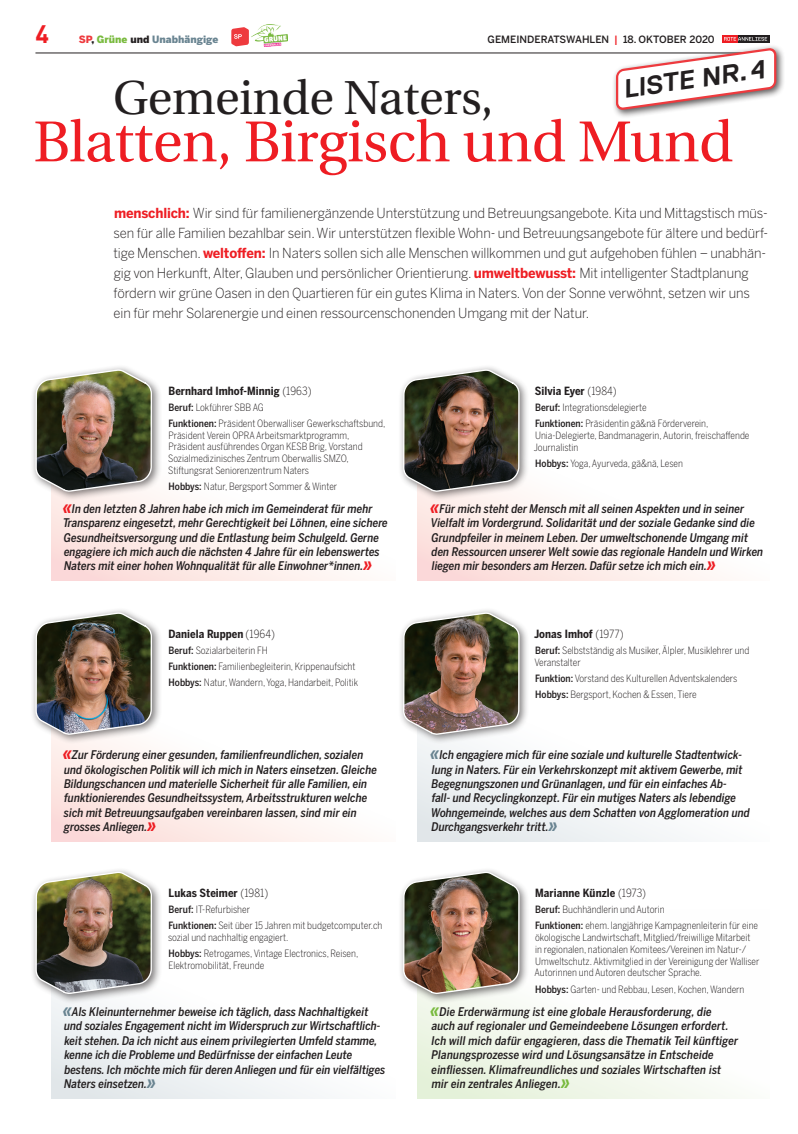
<style>
.page{position:relative;width:798px;height:1134px;background:#fff}
.page>*{position:absolute;margin:0;border:0;box-sizing:border-box;transform-origin:0 0}
.t1{font:57.5px "Utopia";letter-spacing:-.01em;color:#ee1d23}
.t2{font:47.5px "Utopia";letter-spacing:-.01em;color:#231f20}
.t3{font:700 26px "Replica";color:#231f20}
.t4{font:700 25px "DIN";color:#ee1d23}
.t5{font:300 13.75px/20px "Benton Sans";letter-spacing:-.01em;color:#231f20;scale:.95 1}
.t6{font:italic 500 11.88px/14.4px "Benton Sans Cond";color:#231f20}
.t7{font:700 11.25px "Benton Sans Cond";letter-spacing:.005em;color:#231f20}
.t8{font:300 10px/16px "Benton Sans Cond";color:#231f20}
.t9{font:500 10px "Benton Sans";color:#231f20}
.t10{font:900 10px "Benton Sans";color:#698491}
.s1{color:#ee3a3e}
.s2{color:#231f20}
.s3{color:#79ba3e}
.s4{color:#ee1d23}
.s5{font-weight:700;color:#ee1d23}
.s6{font-weight:300}
.s7{font-weight:500}
.s8{font-weight:700;font-size:16.25px;color:#ee1d23}
.s9{font-weight:700;font-size:16.25px;color:#698491}
.s10{font-weight:700;font-size:16.25px;color:#79ba3e}
</style>
<div class="page">
<div style="left:736px;top:35px;width:33px;height:8px;background:#231f20"></div>
<div style="left:721px;top:35px;width:15px;height:8px;background:#ee1d23"></div>
<hr style="left:35px;top:53px;width:734px;height:1px;background:#231f20">
<svg style="left:231px;top:27px;width:18px;height:19px"></svg>
<img style="left:251px;top:24px;width:37px;height:22px">
<div style="left:51px;top:391px;width:344px;height:189px;background:linear-gradient(to bottom,#fff,#fef5f2)"></div>
<div style="left:51px;top:653px;width:344px;height:189px;background:linear-gradient(to bottom,#fff,#fef5f2)"></div>
<div style="left:51px;top:910px;width:344px;height:189px;background:linear-gradient(to bottom,#fff,#f6f8f9)"></div>
<div style="left:417px;top:391px;width:352px;height:189px;background:linear-gradient(to bottom,#fff,#fef5f3)"></div>
<div style="left:417px;top:653px;width:352px;height:189px;background:linear-gradient(to bottom,#fff,#f6f8f9)"></div>
<div style="left:417px;top:910px;width:352px;height:189px;background:linear-gradient(to bottom,#fff,#f5f9f1)"></div>
<div style="left:398px;top:364px;width:131px;height:138px;background:#231f20;opacity:.6"></div>
<div style="left:398px;top:607px;width:131px;height:138px;background:#231f20;opacity:.6"></div>
<div style="left:398px;top:867px;width:131px;height:137px;background:#231f20;opacity:.6"></div>
<svg style="left:402px;top:52px;width:118px;height:1047px"></svg>
<div style="left:30px;top:364px;width:132px;height:138px;background:#231f20;opacity:.6"></div>
<div style="left:30px;top:607px;width:132px;height:138px;background:#231f20;opacity:.6"></div>
<div style="left:30px;top:867px;width:132px;height:137px;background:#231f20;opacity:.6"></div>
<img style="left:35px;top:52px;width:118px;height:1047px">
<div style="left:611px;top:44px;width:174px;height:75px;background:#231f20;opacity:.75"></div>
<svg style="left:614px;top:37px;width:163px;height:75px"></svg>
<h3 class="t4" style="left:35px;top:18px;width:15px">4</h3>
<p class="t10" style="left:79px;top:33px;width:141px"><span class="s1">SP</span><span class="s2">,</span> <span class="s3">Grüne</span> <span class="s2">und</span> Unabhängige</p>
<p class="t9" style="left:487px;top:33px;width:228px">GEMEINDERATSWAHLEN <span class="s4">|</span> 18. OKTOBER 2020</p>
<h3 class="t3" style="left:621px;top:74px;width:144px;rotate:-8deg">LISTE NR.4</h3>
<h2 class="t2" style="left:113px;top:71px;width:381px">Gemeinde Naters,</h2>
<h1 class="t1" style="left:33px;top:110px;width:701px">Blatten, Birgisch und Mund</h1>
<p class="t5" style="left:113px;top:203px;width:690px"><span class="s5">menschlich:</span> Wir sind für familienergänzende Unterstützung und Betreuungsangebote. Kita und Mittagstisch müs&shy;sen für alle Familien bezahlbar sein. Wir unterstützen flexible Wohn- und Betreuungsangebote für ältere und bedürf&shy;tige Menschen. <span class="s5">weltoffen:</span> In Naters sollen sich alle Menschen willkommen und gut aufgehoben fühlen – unabhän&shy;gig von Herkunft, Alter, Glauben und persönlicher Orientierung. <span class="s5">umweltbewusst:</span> Mit intelligenter Stadtplanung fördern wir grüne Oasen in den Quartieren für ein gutes Klima in Naters. Von der Sonne verwöhnt, setzen wir uns ein für mehr Solarenergie und einen ressourcenschonenden Umgang mit der Natur.</p>
<p class="t7" style="left:168px;top:384px;width:144px">Bernhard Imhof-Minnig <span class="s6">(1963)</span></p>
<p class="t8" style="left:168px;top:399px;width:218px"><span class="s7">Beruf:</span> Lokführer SBB AG<br><span class="s7">Funktionen:</span> Präsident Oberwalliser Gewerkschaftsbund,</p>
<p class="t8" style="left:168px;top:429px;width:196px;line-height:11.9px">Präsident Verein OPRA Arbeitsmarktprogramm, Präsident ausführendes Organ KESB Brig, Vorstand Sozialmedizinisches Zentrum Oberwallis SMZO, Stiftungsrat Seniorenzentrum Naters</p>
<p class="t8" style="left:168px;top:479px;width:170px"><span class="s7">Hobbys:</span> Natur, Bergsport Sommer &amp; Winter</p>
<p class="t6" style="left:63px;top:501px;width:326px"><span class="s8">«</span>In den letzten 8 Jahren habe ich mich im Gemeinderat für mehr Transparenz eingesetzt, mehr Gerechtigkeit bei Löhnen, eine sichere Gesundheitsversorgung und die Entlastung beim Schulgeld. Gerne engagiere ich mich auch die nächsten 4 Jahre für ein lebenswertes Naters mit einer hohen Wohnqualität für alle Einwohner*innen.<span class="s8">»</span></p>
<p class="t7" style="left:168px;top:627px;width:108px">Daniela Ruppen <span class="s6">(1964)</span></p>
<p class="t8" style="left:168px;top:642px;width:191px"><span class="s7">Beruf:</span> Sozialarbeiterin FH<br><span class="s7">Funktionen:</span> Familienbegleiterin, Krippenaufsicht<br><span class="s7">Hobbys:</span> Natur, Wandern, Yoga, Handarbeit, Politik</p>
<p class="t6" style="left:63px;top:747px;width:315px"><span class="s8">«</span>Zur Förderung einer gesunden, familienfreundlichen, sozialen und ökologischen Politik will ich mich in Naters einsetzen. Gleiche Bildungschancen und materielle Sicherheit für alle Familien, ein funktionierendes Gesundheitssystem, Arbeitsstrukturen welche sich mit Betreuungsaufgaben vereinbaren lassen, sind mir ein grosses Anliegen.<span class="s8">»</span></p>
<p class="t7" style="left:168px;top:886px;width:101px">Lukas Steimer <span class="s6">(1981)</span></p>
<p class="t8" style="left:168px;top:901px;width:215px"><span class="s7">Beruf:</span> IT-Refurbisher<br><span class="s7">Funktionen:</span> Seit über 15 Jahren mit budgetcomputer.ch</p>
<p class="t8" style="left:168px;top:929px;width:192px">sozial und nachhaltig engagiert.<br><span class="s7">Hobbys:</span> Retrogames, Vintage Electronics, Reisen,</p>
<p class="t8" style="left:168px;top:957px;width:97px">Elektromobilität, Freunde</p>
<p class="t6" style="left:63px;top:1004px;width:324px"><span class="s9">«</span>Als Kleinunternehmer beweise ich täglich, dass Nachhaltigkeit und soziales Engagement nicht im Widerspruch zur Wirtschaftlich&shy;keit stehen. Da ich nicht aus einem privilegierten Umfeld stamme, kenne ich die Probleme und Bedürfnisse der einfachen Leute bestens. Ich möchte mich für deren Anliegen und für ein vielfältiges Naters einsetzen.<span class="s9">»</span></p>
<p class="t7" style="left:534px;top:384px;width:83px">Silvia Eyer <span class="s6">(1984)</span></p>
<p class="t8" style="left:535px;top:399px;width:175px"><span class="s7">Beruf:</span> Integrationsdelegierte<br><span class="s7">Funktionen:</span> Präsidentin gä&amp;nä Förderverein,</p>
<p class="t8" style="left:533px;top:429px;width:217px;line-height:12.5px">Unia-Delegierte, Bandmanagerin, Autorin, freischaffende<br>Journalistin</p>
<p class="t8" style="left:535px;top:455px;width:149px"><span class="s7">Hobbys:</span> Yoga, Ayurveda, gä&amp;nä, Lesen</p>
<p class="t6" style="left:430px;top:501px;width:334px"><span class="s8">«</span>Für mich steht der Mensch mit all seinen Aspekten und in seiner Vielfalt im Vordergrund. Solidarität und der soziale Gedanke sind die Grundpfeiler in meinem Leben. Der umweltschonende Umgang mit den Ressourcen unserer Welt sowie das regionale Handeln und Wirken liegen mir besonders am Herzen. Dafür setze ich mich ein.<span class="s8">»</span></p>
<p class="t7" style="left:534px;top:627px;width:91px">Jonas Imhof <span class="s6">(1977)</span></p>
<p class="t8" style="left:534px;top:644px;width:216px;line-height:11.9px"><span class="s7">Beruf:</span> Selbstständig als Musiker, Älpler, Musiklehrer und<br>Veranstalter</p>
<p class="t8" style="left:535px;top:670px;width:203px"><span class="s7">Funktion:</span> Vorstand des Kulturellen Adventskalenders<br><span class="s7">Hobbys:</span> Bergsport, Kochen &amp; Essen, Tiere</p>
<p class="t6" style="left:430px;top:747px;width:320px"><span class="s9">«</span>Ich engagiere mich für eine soziale und kulturelle Stadtentwick&shy;lung in Naters. Für ein Verkehrskonzept mit aktivem Gewerbe, mit Begegnungszonen und Grünanlagen, und für ein einfaches Ab-<br>fall- und Recyclingkonzept. Für ein mutiges Naters als lebendige Wohngemeinde, welches aus dem Schatten von Agglomeration und Durchgangsverkehr tritt.<span class="s9">»</span></p>
<p class="t7" style="left:535px;top:886px;width:112px">Marianne Künzle <span class="s6">(1973)</span></p>
<p class="t8" style="left:535px;top:901px;width:224px"><span class="s7">Beruf:</span> Buchhändlerin und Autorin<br><span class="s7">Funktionen:</span> ehem. langjährige Kampagnenleiterin für eine</p>
<p class="t8" style="left:534px;top:931px;width:226px;line-height:11.9px">ökologische Landwirtschaft, Mitglied/freiwillige Mitarbeit in regionalen, nationalen Komitees/Vereinen im Natur-/ Umweltschutz. Aktivmitglied in der Vereinigung der Walliser Autorinnen und Autoren deutscher Sprache.</p>
<p class="t8" style="left:535px;top:981px;width:211px"><span class="s7">Hobbys:</span> Garten- und Rebbau, Lesen, Kochen, Wandern</p>
<p class="t6" style="left:430px;top:1004px;width:309px"><span class="s10">«</span>Die Erderwärmung ist eine globale Herausforderung, die auch auf regionaler und Gemeindeebene Lösungen erfordert.<br>Ich will mich dafür engagieren, dass die Thematik Teil künftiger Planungsprozesse wird und Lösungsansätze in Entscheide einfliessen. Klimafreundliches und soziales Wirtschaften ist mir ein zentrales Anliegen.<span class="s10">»</span></p>
</div>
